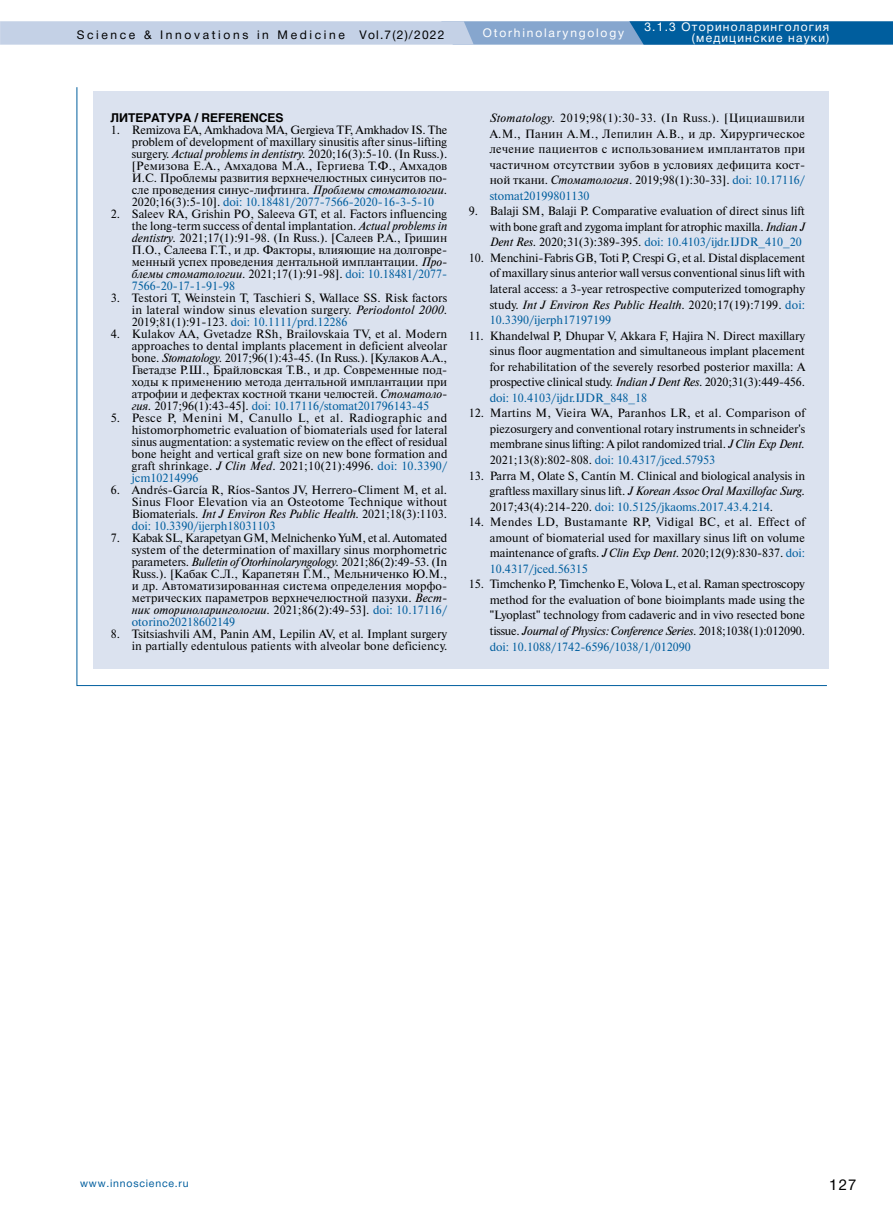
<style>
.page{position:relative;width:893px;height:1225px;background:#fff}
.page>*{position:absolute;margin:0;border:0;box-sizing:border-box;transform-origin:0 0}
.t1{font:15px "Helvetica Neue Cyr";color:#000}
.t2{font:12px/12px "Newton C";color:#000;text-align:justify}
.t3{font:12px "Helvetica Neue Cyr";letter-spacing:.22em;color:#000}
.t4{font:12px/10.5px "Helvetica Neue Cyr";letter-spacing:.1em;color:#fff;text-align:right}
.t5{font:700 12px "Helios C";color:#000}
.t6{font:12px "Helvetica Neue Cyr";letter-spacing:.15em;color:#fff}
.t7{font:10.5px "Helvetica Neue Cyr";letter-spacing:.075em;color:#005e9e}
.s1{font-style:italic}
.s2{color:#005e9e}
.s3{font-family:"Times New Roman"}
</style>
<div class="page">
<svg style="left:0;top:21px;width:893px;height:24px;background:#82a9cd"></svg>
<svg style="left:76px;top:87px;width:752px;height:599px"></svg>
<div style="left:94px;top:91px;width:735px;height:577px;background:#dbe2ef"></div>
<p class="t3" style="left:77px;top:28px;width:369px">Science &amp; Innovations in Medicine Vol.7(2)/2022</p>
<p class="t6" style="left:483px;top:26px;width:143px">Otorhinolaryngology</p>
<p class="t4" style="left:644px;top:22px;width:186px">3.1.3 Оториноларингология (медицинские науки)</p>
<p class="t5" style="left:111px;top:111px;width:175px">ЛИТЕРАТУРА / RЕFERENCES</p>
<p class="t2" style="left:132px;top:124px;width:317px;text-indent:-21px">1. Remizova EA, Amkhadova MA, Gergieva TF, Amkhadov IS. The problem of development of maxillary sinusitis after sinus-lifting surgery. <span class="s1">Actual problems in dentistry.</span> 2020;16(3):5-10. (In Russ.). [Ремизова Е.А., Амхадова М.А., Гергиева Т.Ф., Амхадов И.С. Проблемы развития верхнечелюстных синуситов по&shy;сле проведения синус-лифтинга. <span class="s1">Проблемы стоматологии</span>.<br>2020;16(3):5-10]. <span class="s2">doi: 10.18481/2077-7566-2020-16-3-5-10</span></p>
<p class="t2" style="left:132px;top:208px;width:317px;text-indent:-21px">2. Saleev RA, Grishin PO, Saleeva GT, et al. Factors influencing the long-term success of dental implantation. <span class="s1">Actual problems in dentistry.</span> 2021;17(1):91-98. (In Russ.). [Салеев Р.А., Гришин П.О., Салеева Г.Т., и др. Факторы, влияющие на долговре&shy;менный успех проведения дентальной имплантации. <span class="s1">Про&shy;блемы стоматологии</span>. 2021;17(1):91-98]. <span class="s2">doi: 10.18481/2077- 7566-20-17-1-91-98</span></p>
<p class="t2" style="left:132px;top:292px;width:317px;text-indent:-21px">3. Testori T, Weinstein T, Taschieri S, Wallace SS. Risk factors in lateral window sinus elevation surgery. <span class="s1">Periodontol 2000</span>.<br>2019;81(1):91-123. <span class="s2">doi: 10.1111/prd.12286</span></p>
<p class="t2" style="left:132px;top:328px;width:317px;text-indent:-21px">4. Kulakov AA, Gvetadze RSh, Brailovskaia TV, et al. Modern approaches to dental implants placement in deficient alveolar bone. <span class="s1">Stomatology.</span> 2017;96(1):43-45. (In Russ.). [Кулаков А.А., Гветадзе Р.Ш., Брайловская Т.В., и др. Современные под&shy;ходы к применению метода дентальной имплантации при атрофии и дефектах костной ткани челюстей. <span class="s1">Стоматоло&shy;гия.</span> 2017;96(1):43-45]. <span class="s2">doi: 10.17116/stomat201796143-45</span></p>
<p class="t2" style="left:132px;top:412px;width:317px;text-indent:-21px">5. Pesce P, Menini M, Canullo L, et al. Radiographic and histomorphometric evaluation of biomaterials used for lateral sinus augmentation: a systematic review on the effect of residual bone height and vertical graft size on new bone formation and graft shrinkage. <span class="s1">J Clin Med</span>. 2021;10(21):4996. <span class="s2">doi: 10.3390/ jcm10214996</span></p>
<p class="t2" style="left:132px;top:484px;width:317px;text-indent:-21px">6. Andr<span class="s3">é</span>s-Garc<span class="s3">í</span>a R, R<span class="s3">í</span>os-Santos JV, Herrero-Climent M, et al.<br>Sinus Floor Elevation via an Osteotome Technique without Biomaterials. <span class="s1">Int J Environ Res Public Health.</span> 2021;18(3):1103. <span class="s2">doi: 10.3390/ijerph18031103</span></p>
<p class="t2" style="left:132px;top:532px;width:317px;text-indent:-21px">7. Kabak SL, Karapetyan GM, Melnichenko YuM, et al. Automated system of the determination of maxillary sinus morphometric parameters. <span class="s1">Bulletin of Otorhinolaryngology.</span> 2021;86(2):49-53. (In Russ.). [Кабак С.Л., Карапетян Г.М., Мельниченко Ю.М., и др. Автоматизированная система определения морфо&shy;метрических параметров верхнечелюстной пазухи. <span class="s1">Вест&shy;ник оториноларингологии.</span> 2021;86(2):49-53]. <span class="s2">doi: 10.17116/ otorino20218602149</span></p>
<p class="t2" style="left:111px;top:628px;width:338px;text-align:right">8. Tsitsiashvili AM, Panin AM, Lepilin AV, et al. Implant surgery in partially edentulous patients with alveolar bone deficiency.</p>
<p class="t2" style="left:490px;top:110px;width:317px;line-height:15.6px"><span class="s1">Stomatology.</span> 2019;98(1):30-33. (In Russ.). [Цициашвили А.М., Панин А.М., Лепилин А.В., и др. Хирургическое лечение пациентов с использованием имплантатов при частичном отсутствии зубов в условиях дефицита кост&shy;ной ткани. <span class="s1">Стоматология</span>. 2019;98(1):30-33]. <span class="s2">doi: 10.17116/ stomat20199801130</span></p>
<p class="t2" style="left:490px;top:203px;width:317px;line-height:15.6px;text-indent:-21px">9. Balaji SM, Balaji P. Comparative evaluation of direct sinus lift with bone graft and zygoma implant for atrophic maxilla. <span class="s1">Indian J Dent Res.</span> 2020;31(3):389-395. <span class="s2">doi: 10.4103/ijdr.IJDR_410_20</span></p>
<p class="t2" style="left:490px;top:250px;width:317px;line-height:15.6px;text-indent:-21px">10. Menchini-Fabris GB, Toti P, Crespi G, et al. Distal displacement of maxillary sinus anterior wall versus conventional sinus lift with lateral access: a 3-year retrospective computerized tomography study. <span class="s1">Int J Environ Res Public Health.</span> 2020;17(19):7199. <span class="s2">doi:<br>10.3390/ijerph17197199</span></p>
<p class="t2" style="left:490px;top:328px;width:317px;line-height:15.6px;text-indent:-21px">11. Khandelwal P, Dhupar V, Akkara F, Hajira N. Direct maxillary sinus floor augmentation and simultaneous implant placement for rehabilitation of the severely resorbed posterior maxilla: A prospective clinical study. <span class="s1">Indian J Dent Res</span>. 2020;31(3):449-456. <span class="s2">doi: 10.4103/ijdr.IJDR_848_18</span></p>
<p class="t2" style="left:490px;top:405px;width:317px;line-height:15.6px;text-indent:-21px">12. Martins M, Vieira WA, Paranhos LR, et al. Comparison of piezosurgery and conventional rotary instruments in schneider's membrane sinus lifting: A pilot randomized trial. <span class="s1">J Clin Exp Dent.<br></span>2021;13(8):802-808. <span class="s2">doi: 10.4317/jced.57953</span></p>
<p class="t2" style="left:490px;top:467px;width:317px;line-height:15.6px;text-indent:-21px">13. Parra M, Olate S, Cant<span class="s3">í</span>n M. Clinical and biological analysis in graftless maxillary sinus lift. <span class="s1">J Korean Assoc Oral Maxillofac Surg.<br></span>2017;43(4):214-220. <span class="s2">doi: 10.5125/jkaoms.2017.43.4.214</span>.</p>
<p class="t2" style="left:490px;top:514px;width:317px;line-height:15.6px;text-indent:-21px">14. Mendes LD, Bustamante RP, Vidigal BC, et al. Effect of amount of biomaterial used for maxillary sinus lift on volume maintenance of grafts. <span class="s1">J Clin Exp Dent.</span> 2020;12(9):830-837. <span class="s2">doi:<br>10.4317/jced.56315</span></p>
<p class="t2" style="left:490px;top:576px;width:317px;line-height:15.6px;text-indent:-21px">15. Timchenko P, Timchenko E, Volova L, et al. Raman spectroscopy method for the evaluation of bone bioimplants made using the "Lyoplast" technology from cadaveric and in vivo resected bone tissue. <span class="s1">Journal of Physics: Conference Series.</span> 2018;1038(1):012090. <span class="s2">doi: 10.1088/1742-6596/1038/1/012090</span></p>
<p class="t7" style="left:80px;top:1177px;width:110px">www.innoscience.ru</p>
<p class="t1" style="left:829px;top:1176px;width:29px">127</p>
</div>
